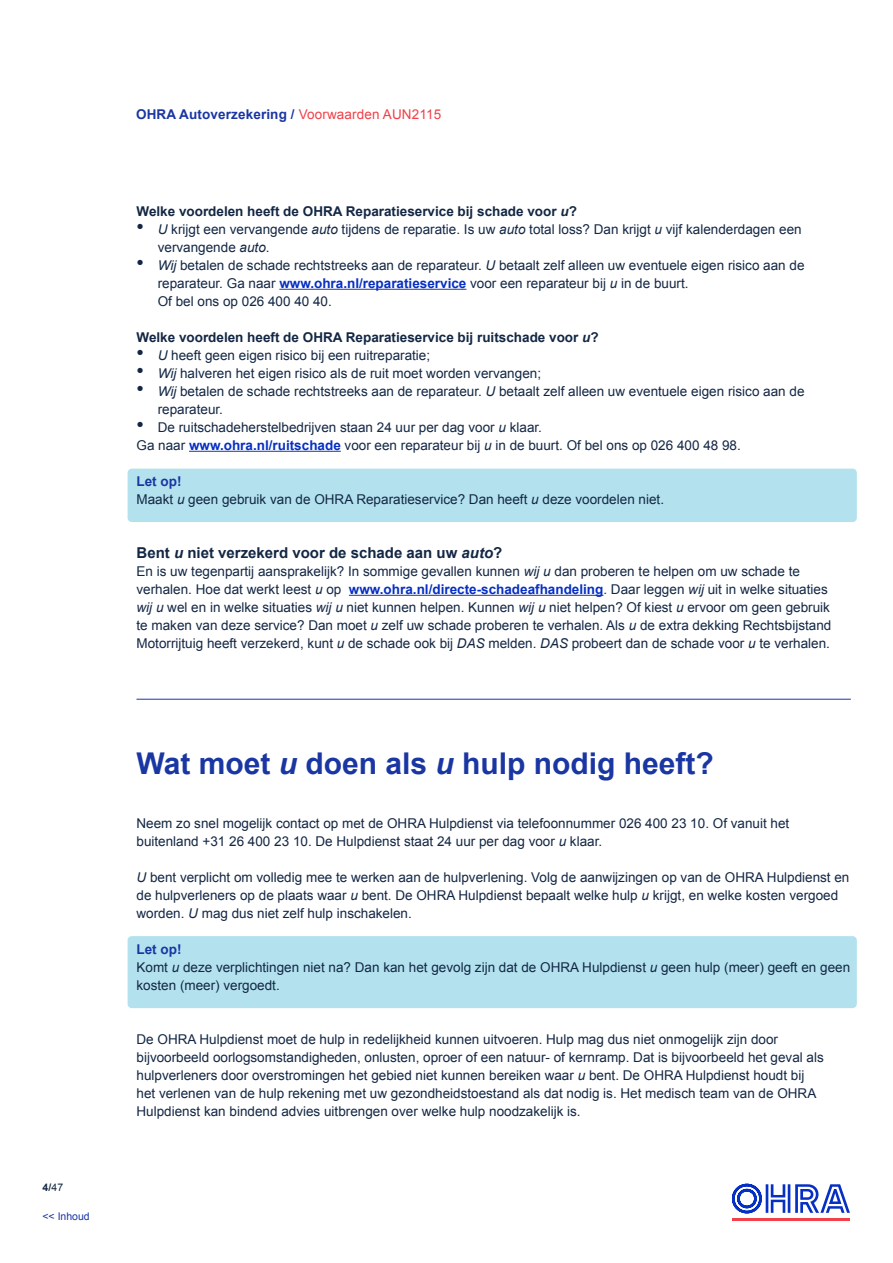
<style>
.page{position:relative;width:893px;height:1263px;background:#fff}
.page>*{position:absolute;margin:0;border:0;box-sizing:border-box;transform-origin:0 0}
.t1{font:700 30px "Arial";color:#1a36a3}
.t2{font:700 15px "Arial";color:#132744}
.t3{font:13.5px/18px "Arial";color:#132744}
.t4{font:700 13.5px "Arial";color:#132744}
.t5{font:700 13.5px "Arial";letter-spacing:.01em;color:#1a36a3}
.t6{font:10.5px "Arial";color:#1a36a3}
.t7{font:700 10.5px "Arial";color:#132744}
.s1{font-weight:400}
.s2{font-weight:400;color:#f23f48}
.s3{font-style:italic}
.s4{font-size:21px}
.s5{font-weight:700;color:#062fc4}
.s6{font-weight:700;color:#1a36a3}
</style>
<div class="page">
<div style="left:128px;top:936px;width:729px;height:72px;background:#b3e2ee;border-radius:4px"></div>
<div style="left:128px;top:469px;width:729px;height:53px;background:#b3e2ee;border-radius:4px"></div>
<hr style="left:279px;top:289px;width:187px;height:1px;background:#1a36a3">
<hr style="left:189px;top:451px;width:152px;height:1px;background:#1a36a3">
<hr style="left:349px;top:595px;width:254px;height:1px;background:#1a36a3">
<hr style="left:137px;top:699px;width:714px;height:1px;background:#1a36a3">
<svg style="left:732px;top:1184px;width:118px;height:29px"></svg>
<hr style="left:732px;top:1218px;width:118px;height:3px;background:#f23f48">
<p class="t7" style="left:43px;top:1180px;width:22px">4/<span class="s1">47</span></p>
<p class="t6" style="left:43px;top:1210px;width:49px">&lt;&lt; Inhoud</p>
<p class="t5" style="left:136px;top:106px;width:307px">OHRA Autoverzekering / <span class="s2">Voorwaarden AUN2115</span></p>
<p class="t4" style="left:137px;top:202px;width:442px">Welke voordelen heeft de OHRA Reparatieservice bij schade voor <span class="s3">u</span>?</p>
<p class="t3" style="left:158px;top:220px;width:645px;text-indent:-21px"><span class="s4">•</span> <span class="s3">U</span> krijgt een vervangende <span class="s3">auto</span> tijdens de reparatie. Is uw <span class="s3">auto</span> total loss? Dan krijgt <span class="s3">u</span> vijf kalenderdagen een vervangende <span class="s3">auto</span>.</p>
<p class="t3" style="left:158px;top:256px;width:648px;text-indent:-21px"><span class="s4">•</span> <span class="s3">Wij</span> betalen de schade rechtstreeks aan de reparateur. <span class="s3">U</span> betaalt zelf alleen uw eventuele eigen risico aan de reparateur. Ga naar <span class="s5">www.ohra.nl/reparatieservice</span> voor een reparateur bij <span class="s3">u</span> in de buurt.<br>Of bel ons op 026 400 40 40.</p>
<p class="t4" style="left:136px;top:328px;width:464px">Welke voordelen heeft de OHRA Reparatieservice bij ruitschade voor <span class="s3">u</span>?</p>
<p class="t3" style="left:137px;top:346px;width:295px"><span class="s4">•</span> <span class="s3">U</span> heeft geen eigen risico bij een ruitreparatie;</p>
<p class="t3" style="left:137px;top:364px;width:406px"><span class="s4">•</span> <span class="s3">Wij</span> halveren het eigen risico als de ruit moet worden vervangen;</p>
<p class="t3" style="left:158px;top:382px;width:648px;text-indent:-21px"><span class="s4">•</span> <span class="s3">Wij</span> betalen de schade rechtstreeks aan de reparateur. <span class="s3">U</span> betaalt zelf alleen uw eventuele eigen risico aan de reparateur.</p>
<p class="t3" style="left:136px;top:418px;width:606px"><span class="s4">•</span> De ruitschadeherstelbedrijven staan 24 uur per dag voor <span class="s3">u</span> klaar.<br>Ga naar <span class="s5">www.ohra.nl/ruitschade</span> voor een reparateur bij <span class="s3">u</span> in de buurt. Of bel ons op 026 400 48 98.</p>
<p class="t3" style="left:136px;top:472px;width:529px"><span class="s6">Let op!<br></span>Maakt <span class="s3">u</span> geen gebruik van de OHRA Reparatieservice? Dan heeft <span class="s3">u</span> deze voordelen niet.</p>
<p class="t2" style="left:137px;top:543px;width:367px">Bent <span class="s3">u</span> niet verzekerd voor de schade aan uw <span class="s3">auto</span>?</p>
<p class="t3" style="left:137px;top:562px;width:696px">En is uw tegenpartij aansprakelijk? In sommige gevallen kunnen <span class="s3">wij u</span> dan proberen te helpen om uw schade te verhalen. Hoe dat werkt leest <span class="s3">u</span> op <span class="s5">www.ohra.nl/directe-schadeafhandeling</span>. Daar leggen <span class="s3">wij</span> uit in welke situaties <span class="s3">wij u</span> wel en in welke situaties <span class="s3">wij u</span> niet kunnen helpen. Kunnen <span class="s3">wij u</span> niet helpen? Of kiest <span class="s3">u</span> ervoor om geen gebruik te maken van deze service? Dan moet <span class="s3">u</span> zelf uw schade proberen te verhalen. Als <span class="s3">u</span> de extra dekking Rechtsbijstand Motorrijtuig heeft verzekerd, kunt <span class="s3">u</span> de schade ook bij <span class="s3">DAS</span> melden. <span class="s3">DAS</span> probeert dan de schade voor <span class="s3">u</span> te verhalen.</p>
<h1 class="t1" style="left:137px;top:743px;width:579px">Wat moet <span class="s3">u</span> doen als <span class="s3">u</span> hulp nodig heeft?</h1>
<p class="t3" style="left:137px;top:814px;width:654px">Neem zo snel mogelijk contact op met de OHRA Hulpdienst via telefoonnummer 026 400 23 10. Of vanuit het buitenland +31 26 400 23 10. De Hulpdienst staat 24 uur per dag voor <span class="s3">u</span> klaar.</p>
<p class="t3" style="left:136px;top:868px;width:714px"><span class="s3">U</span> bent verplicht om volledig mee te werken aan de hulpverlening. Volg de aanwijzingen op van de OHRA Hulpdienst en de hulpverleners op de plaats waar <span class="s3">u</span> bent. De OHRA Hulpdienst bepaalt welke hulp <span class="s3">u</span> krijgt, en welke kosten vergoed worden. <span class="s3">U</span> mag dus niet zelf hulp inschakelen.</p>
<p class="t3" style="left:136px;top:940px;width:715px"><span class="s6">Let op!<br></span>Komt <span class="s3">u</span> deze verplichtingen niet na? Dan kan het gevolg zijn dat de OHRA Hulpdienst <span class="s3">u</span> geen hulp (meer) geeft en geen kosten (meer) vergoedt.</p>
<p class="t3" style="left:136px;top:1030px;width:689px">De OHRA Hulpdienst moet de hulp in redelijkheid kunnen uitvoeren. Hulp mag dus niet onmogelijk zijn door bijvoorbeeld oorlogsomstandigheden, onlusten, oproer of een natuur- of kernramp. Dat is bijvoorbeeld het geval als hulpverleners door overstromingen het gebied niet kunnen bereiken waar <span class="s3">u</span> bent. De OHRA Hulpdienst houdt bij het verlenen van de hulp rekening met uw gezondheidstoestand als dat nodig is. Het medisch team van de OHRA Hulpdienst kan bindend advies uitbrengen over welke hulp noodzakelijk is.</p>
</div>
